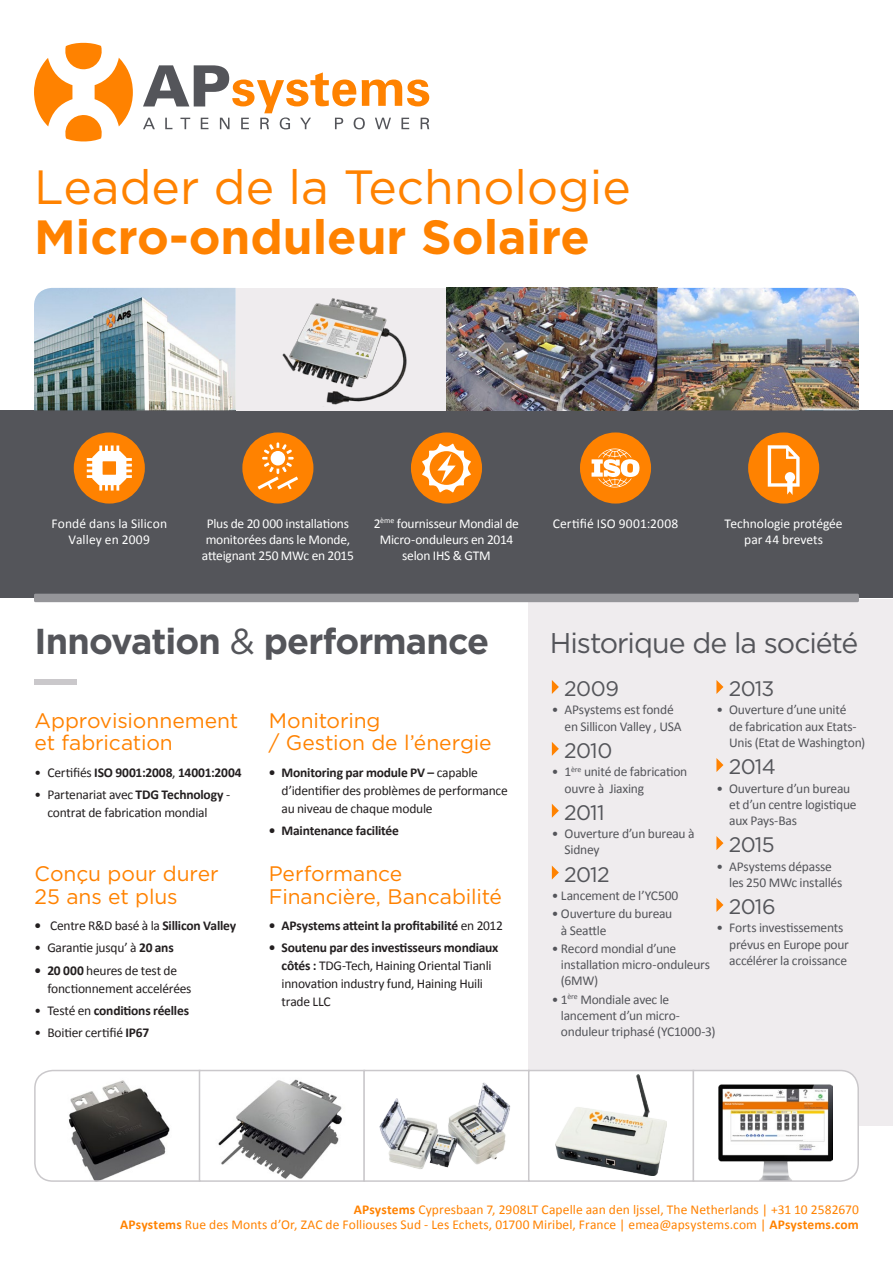
<style>
.page{position:relative;width:893px;height:1263px;background:#fff}
.page>*{position:absolute;margin:0;border:0;box-sizing:border-box;transform-origin:0 0}
.t1{font:48px "Gotham";color:#ff8200}
.t2{font:700 48px "Gotham";color:#ff8200}
.t3{font:700 36px "Gotham";letter-spacing:-.025em;color:#54555a}
.t4{font:28.5px "Gotham";letter-spacing:-.04em;color:#54555a}
.t5{font:21px/22.5px "Gotham";letter-spacing:-.005em;color:#ff8200}
.t6{font:21px "Gotham";letter-spacing:-.03em;color:#54555a}
.t7{font:13.5px/16.2px "Calibri";letter-spacing:-.02em;color:#54555a}
.t8{font:13.5px/18px "Calibri";letter-spacing:-.02em;color:#231f20}
.t9{font:13.5px/15px "Calibri";letter-spacing:.005em;color:#ff8200;text-align:right}
.t10{font:13.5px/16.2px "Calibri";letter-spacing:-.015em;color:#fff;text-align:center}
.t11{font:700 13.5px "Calibri";letter-spacing:-.015em;color:#231f20}
.t12{font:13.5px/16.2px "Calibri";letter-spacing:.005em;color:#fff;text-align:center}
.t13{font:13.5px "Calibri";letter-spacing:.015em;color:#fff}
.s1{font-weight:400}
.s2{font-weight:700}
</style>
<div class="page">
<div style="left:0;top:411px;width:893px;height:187px;background:#54555a"></div>
<div style="left:528px;top:599px;width:365px;height:527px;background:#efecee"></div>
<img style="left:34px;top:288px;width:202px;height:122px">
<svg style="left:34px;top:1069px;width:167px;height:113px"></svg>
<img style="left:218px;top:1079px;width:124px;height:100px">
<div style="left:199px;top:1070px;width:166px;height:112px;border:2px solid #cac8cb"></div>
<img style="left:379px;top:1082px;width:132px;height:87px">
<div style="left:363px;top:1070px;width:167px;height:112px;border:2px solid #cac8cb"></div>
<div style="left:529px;top:1070px;width:165px;height:111px;background:#fff"></div>
<img style="left:555px;top:1075px;width:112px;height:100px">
<div style="left:528px;top:1070px;width:166px;height:112px;border:2px solid #cac8cb"></div>
<svg style="left:692px;top:1069px;width:167px;height:113px"></svg>
<div style="left:236px;top:288px;width:210px;height:122px;background:#efecee"></div>
<img style="left:282px;top:298px;width:125px;height:107px">
<img style="left:446px;top:288px;width:413px;height:122px">
<svg style="left:34px;top:42px;width:99px;height:100px"></svg>
<svg style="left:143px;top:65px;width:286px;height:64px"></svg>
<div style="left:74px;top:432px;width:71px;height:72px;background:#ff8200;border-radius:50%"></div>
<svg style="left:87px;top:445px;width:45px;height:46px"></svg>
<div style="left:748px;top:432px;width:71px;height:72px;background:#ff8200;border-radius:50%"></div>
<svg style="left:768px;top:445px;width:32px;height:50px"></svg>
<div style="left:34px;top:594px;width:825px;height:8px;background:#959599;border-radius:2px"></div>
<div style="left:242px;top:432px;width:71px;height:72px;background:#ff8200;border-radius:50%"></div>
<svg style="left:258px;top:442px;width:40px;height:47px"></svg>
<div style="left:271px;top:451px;width:14px;height:14px;background:#fff;border-radius:50%"></div>
<div style="left:411px;top:432px;width:71px;height:72px;background:#ff8200;border-radius:50%"></div>
<svg style="left:422px;top:443px;width:49px;height:50px"></svg>
<div style="left:580px;top:432px;width:71px;height:72px;background:#ff8200;border-radius:50%"></div>
<svg style="left:591px;top:448px;width:49px;height:40px"></svg>
<svg style="left:552px;top:680px;width:7px;height:14px"></svg>
<svg style="left:552px;top:742px;width:7px;height:14px"></svg>
<svg style="left:552px;top:804px;width:7px;height:14px"></svg>
<svg style="left:552px;top:865px;width:7px;height:14px"></svg>
<svg style="left:716px;top:680px;width:7px;height:14px"></svg>
<svg style="left:716px;top:758px;width:7px;height:14px"></svg>
<svg style="left:716px;top:836px;width:7px;height:14px"></svg>
<svg style="left:716px;top:898px;width:7px;height:14px"></svg>
<div style="left:35px;top:679px;width:42px;height:5px;background:#cac8cb"></div>
<h1 class="t1" style="left:34px;top:157px;width:598px">Leader de la Technologie</h1>
<h1 class="t2" style="left:34px;top:205px;width:557px">Micro-onduleur Solaire</h1>
<p class="t10" style="left:374px;top:515px;width:147px">2<sup>ème</sup> fournisseur Mondial de<br>Micro-onduleurs en 2014 selon IHS &amp; GTM</p>
<p class="t10" style="left:202px;top:515px;width:154px">Plus de 20 000 installations monitorées dans le Monde, atteignant 250 MWc en 2015</p>
<p class="t13" style="left:553px;top:515px;width:127px">Certifié ISO 9001:2008</p>
<p class="t12" style="left:52px;top:515px;width:117px">Fondé dans la Silicon<br>Valley en 2009</p>
<p class="t10" style="left:725px;top:515px;width:120px">Technologie protégée par 44 brevets</p>
<h2 class="t3" style="left:35px;top:618px;width:456px">Innovation <span class="s1">&amp;</span> performance</h2>
<h3 class="t4" style="left:550px;top:625px;width:310px">Historique de la société</h3>
<h3 class="t5" style="left:35px;top:708px;width:205px">Approvisionnement et fabrication</h3>
<p class="t11" style="left:35px;top:763px;width:209px"><span class="s1">• Certifiés</span> ISO 9001:2008<span class="s1">,</span> 14001:2004</p>
<p class="t8" style="left:47px;top:785px;width:184px;text-indent:-13px">• Partenariat avec <span class="s2">TDG Technology</span> - contrat de fabrication mondial</p>
<h3 class="t5" style="left:35px;top:862px;width:186px">Conçu pour durer<br>25 ans et plus</h3>
<p class="t8" style="left:35px;top:917px;width:203px"><span class="s2">•</span> Centre R&amp;D basé à la <span class="s2">Sillicon Valley</span></p>
<p class="t8" style="left:35px;top:939px;width:141px">• Garantie jusqu’ à <span class="s2">20 ans</span></p>
<p class="t8" style="left:47px;top:961px;width:146px;text-indent:-13px"><span class="s2">• 20 000</span> heures de test de fonctionnement accelérées</p>
<p class="t11" style="left:35px;top:1002px;width:156px"><span class="s1">• Testé en</span> conditions réelles</p>
<p class="t8" style="left:35px;top:1024px;width:116px">• Boitier certifié <span class="s2">IP67</span></p>
<h3 class="t5" style="left:269px;top:708px;width:224px">Monitoring<br>/ Gestion de l’énergie</h3>
<p class="t8" style="left:282px;top:763px;width:228px;text-indent:-13px"><span class="s2">• Monitoring par module PV –</span> capable d’identifier des problèmes de performance au niveau de chaque module</p>
<p class="t11" style="left:269px;top:822px;width:132px">• Maintenance facilitée</p>
<h3 class="t5" style="left:269px;top:862px;width:235px">Performance<br>Financière, Bancabilité</h3>
<p class="t11" style="left:269px;top:917px;width:236px">• APsystems atteint la profitabilité <span class="s1">en 2012</span></p>
<p class="t8" style="left:282px;top:939px;width:218px;text-indent:-13px"><span class="s2">• Soutenu par des investisseurs mondiaux côtés :</span> TDG-Tech, Haining Oriental Tianli innovation industry fund, Haining Huili trade LLC</p>
<h3 class="t6" style="left:564px;top:675px;width:56px">2009</h3>
<p class="t7" style="left:565px;top:702px;width:119px;text-indent:-13px">• APsystems est fondé en Sillicon Valley , USA</p>
<h3 class="t6" style="left:564px;top:737px;width:50px">2010</h3>
<p class="t7" style="left:565px;top:764px;width:124px;text-indent:-13px">• 1<sup>ère</sup> unité de fabrication ouvre à Jiaxing</p>
<h3 class="t6" style="left:564px;top:799px;width:42px">2011</h3>
<p class="t7" style="left:565px;top:826px;width:131px;text-indent:-13px">• Ouverture d’un bureau à<br>Sidney</p>
<h3 class="t6" style="left:564px;top:861px;width:47px">2012</h3>
<p class="t7" style="left:552px;top:887px;width:128px">• Lancement de l’YC500</p>
<p class="t7" style="left:561px;top:906px;width:113px;text-indent:-9px">• Ouverture du bureau à Seattle</p>
<p class="t7" style="left:561px;top:940px;width:151px;text-indent:-9px">• Record mondial d’une installation micro-onduleurs (6MW)</p>
<p class="t7" style="left:561px;top:991px;width:156px;text-indent:-9px">• 1<sup>ère</sup> Mondiale avec le lancement d’un micro&shy;onduleur triphasé (YC1000-3)</p>
<h3 class="t6" style="left:729px;top:675px;width:47px">2013</h3>
<p class="t7" style="left:729px;top:702px;width:137px;text-indent:-13px">• Ouverture d’une unité<br>de fabrication aux Etats-<br>Unis (Etat de Washington)</p>
<h3 class="t6" style="left:729px;top:753px;width:49px">2014</h3>
<p class="t7" style="left:729px;top:780px;width:129px;text-indent:-13px">• Ouverture d’un bureau et d’un centre logistique aux Pays-Bas</p>
<h3 class="t6" style="left:729px;top:831px;width:48px">2015</h3>
<p class="t7" style="left:729px;top:858px;width:115px;text-indent:-13px">• APsystems dépasse les 250 MWc installés</p>
<h3 class="t6" style="left:729px;top:893px;width:48px">2016</h3>
<p class="t7" style="left:729px;top:920px;width:121px;text-indent:-13px">• Forts investissements prévus en Europe pour accélérer la croissance</p>
<p class="t9" style="left:120px;top:1202px;width:740px"><span class="s2">APsystems</span> Cypresbaan 7, 2908LT Capelle aan den ljssel, The Netherlands | +31 10 2582670<br><span class="s2">APsystems</span> Rue des Monts d’Or, ZAC de Folliouses Sud - Les Echets, 01700 Miribel, France | emea@apsystems.com | <span class="s2">APsystems.com</span></p>
</div>
